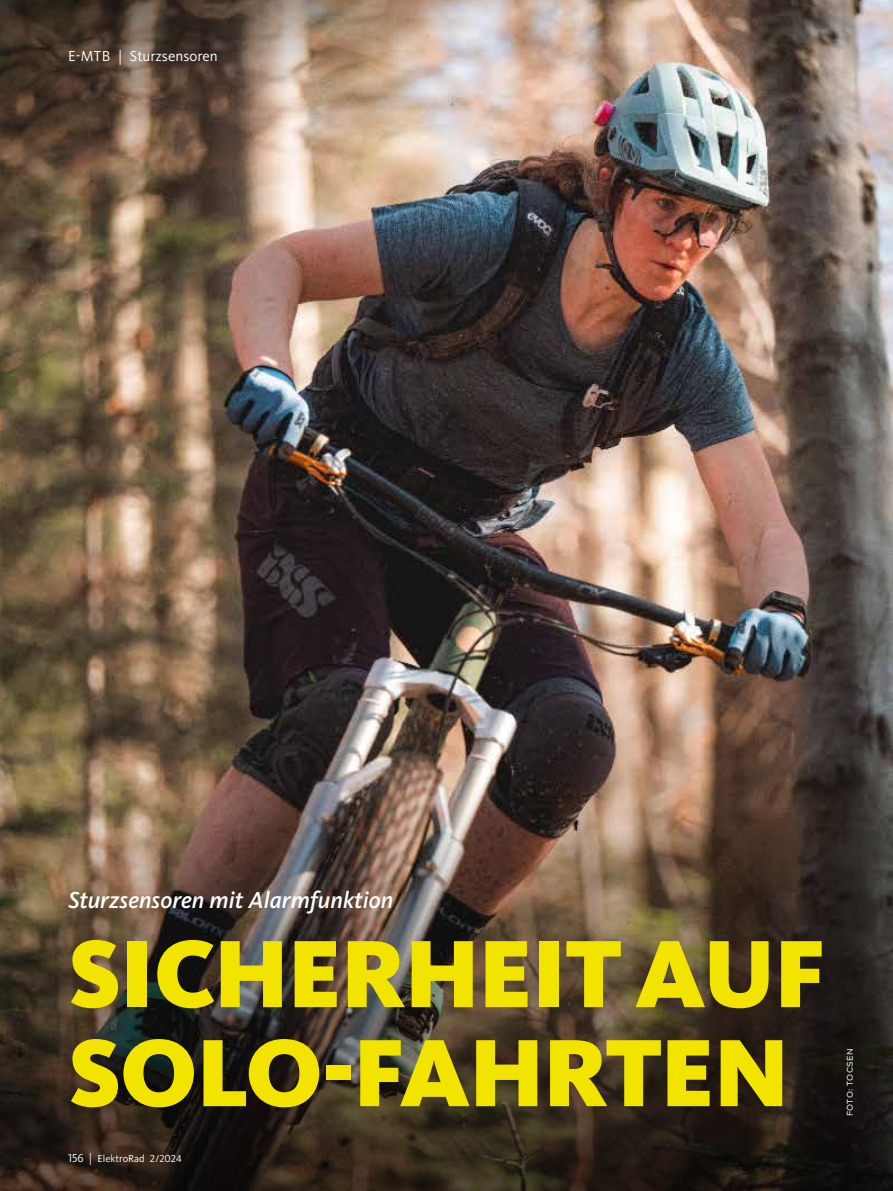
<style>
.page{position:relative;width:893px;height:1191px;background:#fff}
.page>*{position:absolute;margin:0;border:0;box-sizing:border-box;transform-origin:0 0}
.t1{font:900 99px/99px "Kievit OT";letter-spacing:-.015em;color:#f3e400}
.t2{font:italic 500 24px "Kievit OT";color:#fff}
.t3{font:15px "Kievit OT";color:#fff}
.t4{font:10.5px "Kievit OT";color:#fff}
.t5{font:8.25px "Mark OT";letter-spacing:.045em;color:#fff}
.s1{font-size:12px}
</style>
<div class="page">
<img style="left:0;top:216px;width:893px;height:558px">
<img style="left:0;top:774px;width:893px;height:417px">
<img style="left:0;top:0;width:893px;height:216px">
<p class="t3" style="left:68px;top:47px;width:151px">E-MTB | Sturzsensoren</p>
<p class="t2" style="left:68px;top:885px;width:326px">Sturzsensoren mit Alarmfunktion</p>
<h1 class="t1" style="left:69px;top:923px;width:759px">SICHERHEIT AUF<br>SOLO-FAHRTEN</h1>
<p class="t4" style="left:68px;top:1151px;width:115px"><span class="s1">156 |</span> ElektroRad 2/2024</p>
<p class="t5" style="left:845px;top:1116px;width:70px;rotate:-90deg">FOTO: TOCSEN</p>
</div>
